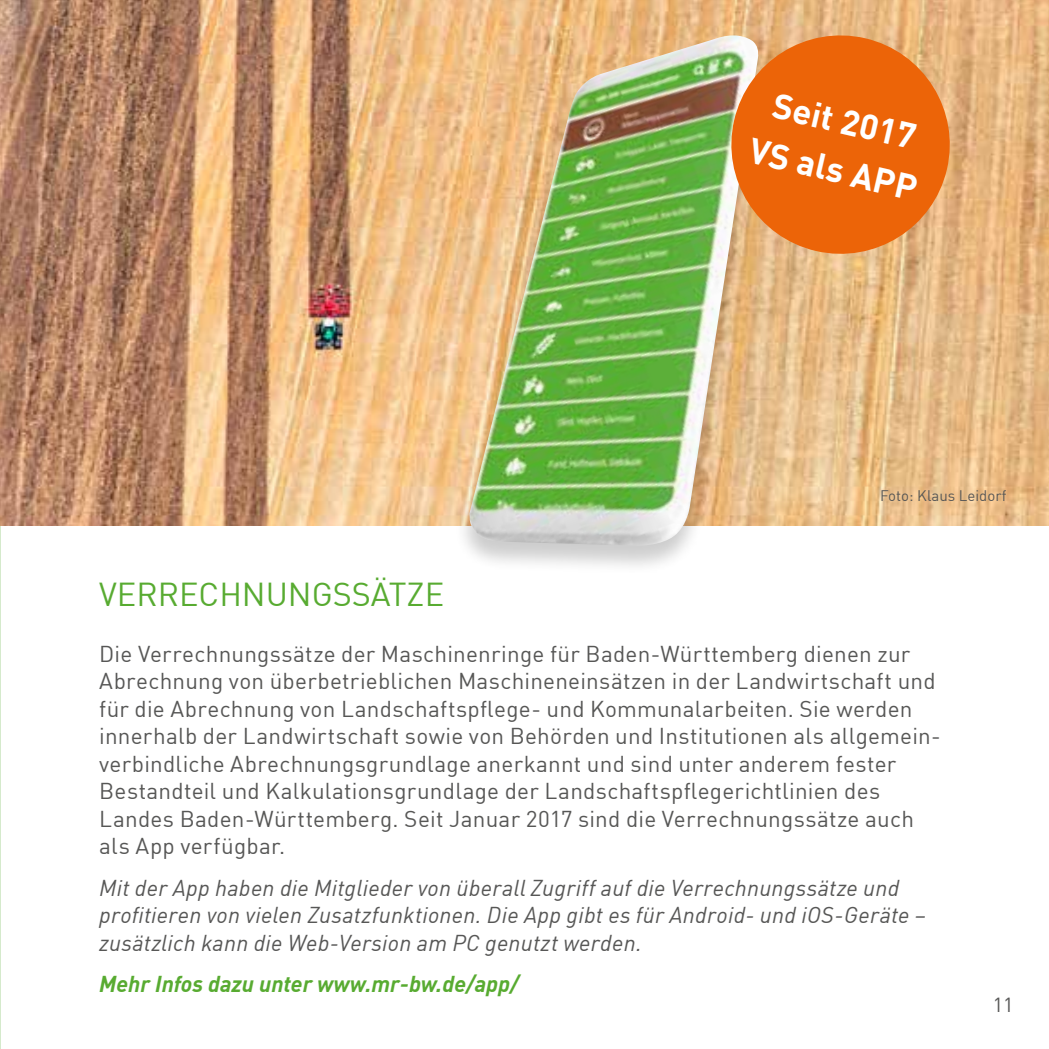
<style>
.page{position:relative;width:1049px;height:1049px;background:#fff}
.page>*{position:absolute;margin:0;border:0;box-sizing:border-box;transform-origin:0 0}
.t1{font:700 35px/49.2px "DIN Offc";color:#fff;text-align:center}
.t2{font:32.5px "DIN Offc";color:#58ab31}
.t3{font:22.5px/27.5px "DIN Offc";letter-spacing:.01em;color:#575756}
.t4{font:italic 22.5px/27.5px "DIN Offc";letter-spacing:.01em;color:#575756}
.t5{font:italic 700 22.5px "DIN Offc";color:#58ab31}
.t6{font:20px "DIN Offc";color:#575756}
.t7{font:15px "DIN Offc";color:#575756}
</style>
<div class="page">
<img style="left:0;top:0;width:1049px;height:525px">
<div style="left:453px;top:35px;width:319px;height:540px;background:#000;opacity:.2"></div>
<img style="left:467px;top:35px;width:292px;height:511px">
<svg style="left:721px;top:25px;width:239px;height:240px;background:#e78236"></svg>
<h1 class="t1" style="left:767px;top:76px;width:173px;rotate:13deg">Seit 2017<br>VS als APP</h1>
<p class="t7" style="left:880px;top:486px;width:128px">Foto: Klaus Leidorf</p>
<h2 class="t2" style="left:99px;top:574px;width:346px">VERRECHNUNGSSÄTZE</h2>
<p class="t3" style="left:99px;top:639px;width:843px">Die Verrechnungssätze der Maschinenringe für Baden-Württemberg dienen zur Abrechnung von überbetrieblichen Maschineneinsätzen in der Landwirtschaft und für die Abrechnung von Landschaftspflege- und Kommunalarbeiten. Sie werden innerhalb der Landwirtschaft sowie von Behörden und Institutionen als allgemein&shy;verbindliche Abrechnungsgrundlage anerkannt und sind unter anderem fester Bestandteil und Kalkulationsgrundlage der Landschaftspflegerichtlinien des Landes Baden-Württemberg. Seit Januar 2017 sind die Verrechnungssätze auch als App verfügbar.</p>
<p class="t4" style="left:99px;top:873px;width:828px">Mit der App haben die Mitglieder von überall Zugriff auf die Verrechnungssätze und profitieren von vielen Zusatzfunktionen. Die App gibt es für Android- und iOS-Geräte – zusätzlich kann die Web-Version am PC genutzt werden.</p>
<p class="t5" style="left:99px;top:970px;width:421px">Mehr Infos dazu unter www.mr-bw.de/app/</p>
<p class="t6" style="left:993px;top:992px;width:22px">11</p>
</div>
